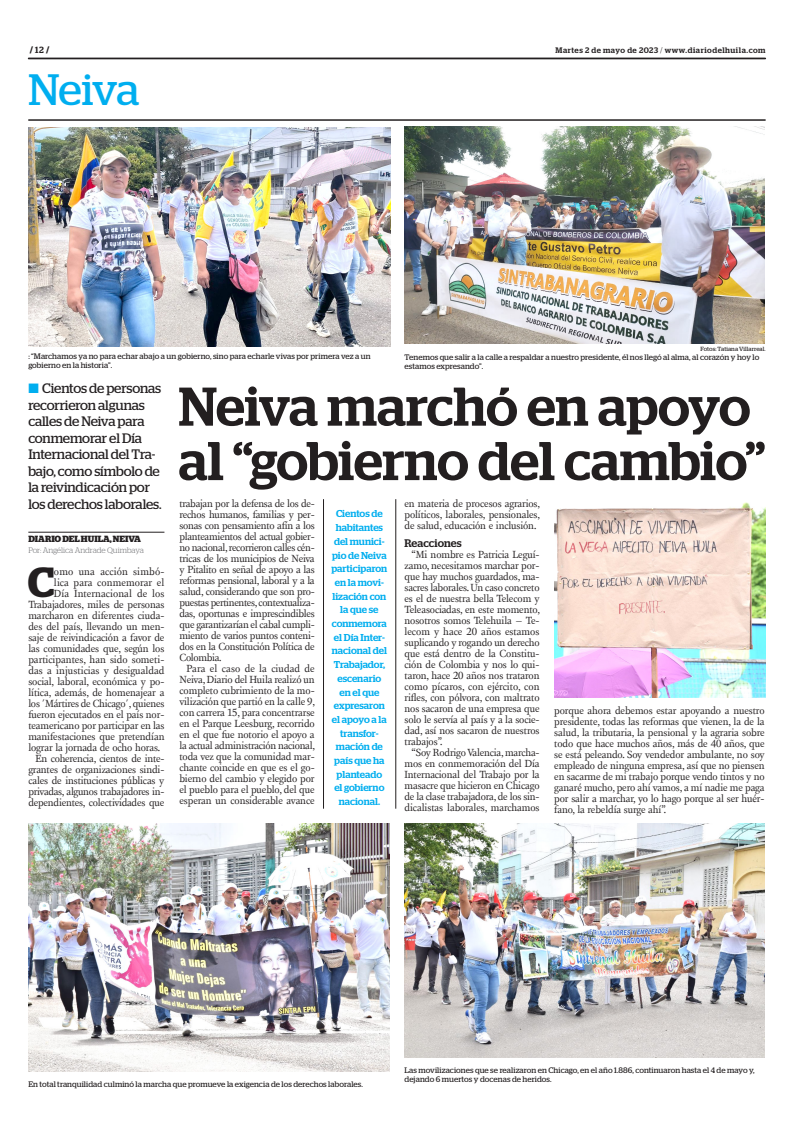
<style>
.page{position:relative;width:801px;height:1134px;background:#fff}
.page>*{position:absolute;margin:0;border:0;box-sizing:border-box;transform-origin:0 0}
.t1{font:500 54.4px/54.4px "Stag";letter-spacing:-.005em;color:#231f20}
.t2{font:43.9px "Stag";letter-spacing:-.025em;color:#00aeef}
.t3{font:600 42px "Stag";color:#231f20}
.t4{font:13.7px/16.5px "Stag";letter-spacing:-.015em;color:#231f20}
.t5{font:500 11px "Stag";letter-spacing:.005em;color:#231f20}
.t6{font:10.6px/11px "New Fournier BP";letter-spacing:-.01em;color:#231f20;text-align:justify}
.t7{font:10.6px "New Fournier BP";letter-spacing:.01em;color:#231f20}
.t8{font:10.6px "New Fournier BP";letter-spacing:.015em;color:#231f20}
.t9{font:500 10px/13.7px "Stag";color:#00aeef;text-align:center}
.t10{font:700 9px "Stag";color:#231f20}
.t11{font:8px/9px "Stag";letter-spacing:.01em;color:#231f20}
.t12{font:500 8px "Stag";letter-spacing:.065em;color:#231f20}
.t13{font:300 8px "Stag";letter-spacing:-.005em;color:#6c6d70}
.t14{font:6px "Stag";letter-spacing:.01em;color:#231f20}
.s1{font-weight:500}
.s2{font-weight:300}
.s3{color:#00aeef}
</style>
<div class="page">
<svg style="left:28px;top:58px;width:737px;height:1px"></svg>
<hr style="left:28px;top:120px;width:737px;height:1px;background:#231f20">
<img style="left:404px;top:127px;width:360px;height:216px">
<img style="left:554px;top:502px;width:211px;height:195px">
<img style="left:404px;top:823px;width:360px;height:234px">
<img style="left:28px;top:823px;width:362px;height:248px">
<img style="left:28px;top:127px;width:362px;height:219px">
<hr style="left:28px;top:532px;width:136px;height:1px;background:#231f20">
<hr style="left:323px;top:499px;width:1px;height:310px;background:#231f20">
<hr style="left:395px;top:499px;width:1px;height:310px;background:#231f20">
<p class="t10" style="left:30px;top:45px;width:21px">/ <span class="s1">12</span> /</p>
<p class="t12" style="left:555px;top:45px;width:211px">Martes 2 de mayo de 2023 <span class="s2">/</span> www.diariodelhuila.com</p>
<h2 class="t2" style="left:28px;top:64px;width:113px">Neiva</h2>
<p class="t11" style="left:28px;top:351px;width:344px">: “Marchamos ya no para echar abajo a un gobierno, sino para echarle vivas por primera vez a un gobierno en la historia”.</p>
<p class="t14" style="left:700px;top:345px;width:66px">Fotos: Tatiana Villarreal.</p>
<p class="t11" style="left:404px;top:352px;width:356px">Tenemos que salir a la calle a respaldar a nuestro presidente, él nos llegó al alma, al corazón y hoy lo estamos expresando”.</p>
<p class="t4" style="left:28px;top:380px;width:135px"><span class="s3">■</span> Cientos de personas recorrieron algunas calles de Neiva para conmemorar el Día<br>Internacional del Tra&shy;bajo, como símbolo de la reivindicación por los derechos laborales.</p>
<p class="t10" style="left:28px;top:534px;width:114px">DIARIO DEL HUILA, NEIVA</p>
<p class="t13" style="left:28px;top:546px;width:117px">Por: Angélica Andrade Quimbaya</p>
<h3 class="t3" style="left:28px;top:558px;width:28px">C</h3>
<p class="t8" style="left:54px;top:565px;width:112px">omo una acción simbó-</p>
<p class="t6" style="left:54px;top:577px;width:112px">lica para conmemorar el</p>
<p class="t7" style="left:54px;top:587px;width:112px">Día Internacional de los</p>
<p class="t6" style="left:28px;top:599px;width:138px">Trabajadores, miles de personas</p>
<p class="t6" style="left:28px;top:610px;width:138px">marcharon en diferentes ciuda-</p>
<p class="t6" style="left:28px;top:621px;width:138px">des del país, llevando un men-</p>
<p class="t6" style="left:28px;top:632px;width:138px">saje de reivindicación a favor de</p>
<p class="t6" style="left:28px;top:643px;width:138px">las comunidades que, según los</p>
<p class="t6" style="left:28px;top:654px;width:138px">participantes, han sido someti-</p>
<p class="t6" style="left:28px;top:665px;width:138px">das a injusticias y desigualdad</p>
<p class="t6" style="left:28px;top:676px;width:138px">social, laboral, económica y po-</p>
<p class="t6" style="left:28px;top:687px;width:138px">lítica, además, de homenajear a</p>
<p class="t6" style="left:28px;top:698px;width:138px">los ´Mártires de Chicago´, quienes</p>
<p class="t6" style="left:28px;top:709px;width:138px">fueron ejecutados en el país nor-</p>
<p class="t6" style="left:28px;top:720px;width:138px">teamericano por participar en las</p>
<p class="t6" style="left:28px;top:731px;width:138px">manifestaciones que pretendían</p>
<p class="t6" style="left:28px;top:742px;width:133px">lograr la jornada de ocho horas.</p>
<p class="t6" style="left:35px;top:753px;width:130px">En coherencia, cientos de inte-</p>
<p class="t6" style="left:28px;top:764px;width:138px">grantes de organizaciones sindi-</p>
<p class="t6" style="left:28px;top:775px;width:138px">cales de instituciones públicas y</p>
<p class="t6" style="left:28px;top:786px;width:138px">privadas, algunos trabajadores in-</p>
<p class="t6" style="left:28px;top:797px;width:138px">dependientes, colectividades que</p>
<h1 class="t1" style="left:179px;top:379px;width:588px">Neiva marchó en apoyo al “gobierno del cambio”</h1>
<p class="t6" style="left:179px;top:498px;width:137px">trabajan por la defensa de los de&shy;rechos humanos, familias y per&shy;sonas con pensamiento afín a los planteamientos del actual gobier&shy;no nacional, recorrieron calles cén&shy;tricas de los municipios de Neiva y Pitalito en señal de apoyo a las reformas pensional, laboral y a la salud, considerando que son pro&shy;puestas pertinentes, contextualiza&shy;das, oportunas e imprescindibles que garantizarían el cabal cumpli&shy;miento de varios puntos conteni&shy;dos en la Constitución Política de Colombia.</p>
<p class="t6" style="left:179px;top:663px;width:137px;text-indent:7px">Para el caso de la ciudad de Neiva, Diario del Huila realizó un completo cubrimiento de la mo&shy;vilización que partió en la calle 9, con carrera 15, para concentrarse en el Parque Leesburg, recorrido en el que fue notorio el apoyo a la actual administración nacional, toda vez que la comunidad mar&shy;chante coincide en que es el go&shy;bierno del cambio y elegido por el pueblo para el pueblo, del que esperan un considerable avance</p>
<p class="t9" style="left:331px;top:507px;width:57px">Cientos de habitantes del munici&shy;pio de Neiva participaron en la movi&shy;lización con la que se conmemora el Día Inter&shy;nacional del<br>Trabajador, escenario en el que expresaron el apoyo a la transfor&shy;mación de país que ha planteado el gobierno nacional.</p>
<p class="t6" style="left:404px;top:498px;width:137px">en materia de procesos agrarios, políticos, laborales, pensionales, de salud, educación e inclusión.</p>
<p class="t5" style="left:404px;top:536px;width:59px">Reacciones</p>
<p class="t6" style="left:404px;top:549px;width:137px;text-indent:7px">“Mi nombre es Patricia Leguí&shy;zamo, necesitamos marchar por&shy;que hay muchos guardados, ma&shy;sacres laborales. Un caso concreto es el de nuestra bella Telecom y Teleasociadas, en este momento, nosotros somos Telehuila – Te&shy;lecom y hace 20 años estamos suplicando y rogando un derecho que está dentro de la Constitu&shy;ción de Colombia y nos lo qui&shy;taron, hace 20 años nos trataron como pícaros, con ejército, con rifles, con pólvora, con maltrato nos sacaron de una empresa que solo le servía al país y a la socie&shy;dad, así nos sacaron de nuestros trabajos”.</p>
<p class="t6" style="left:404px;top:747px;width:137px;text-indent:7px">“Soy Rodrigo Valencia, marcha&shy;mos en conmemoración del Día Internacional del Trabajo por la masacre que hicieron en Chicago de la clase trabajadora, de los sin&shy;dicalistas laborales, marchamos</p>
<p class="t6" style="left:554px;top:705px;width:212px">porque ahora debemos estar apoyando a nuestro presidente, todas las reformas que vienen, la de la salud, la tributaria, la pensional y la agraria sobre todo que hace muchos años, más de 40 años, que se está peleando. Soy vendedor ambulante, no soy empleado de ninguna empresa, así que no piensen en sacarme de mi trabajo porque vendo tintos y no ganaré mucho, pero ahí vamos, a mí nadie me paga por salir a marchar, yo lo hago porque al ser huér&shy;fano, la rebeldía surge ahí”.</p>
<p class="t11" style="left:28px;top:1079px;width:336px">En total tranquilidad culminó la marcha que promueve la exigencia de los derechos laborales.</p>
<p class="t11" style="left:404px;top:1065px;width:351px">Las movilizaciones que se realizaron en Chicago, en el año 1.886, continuaron hasta el 4 de mayo y, dejando 6 muertos y docenas de heridos.</p>
</div>
